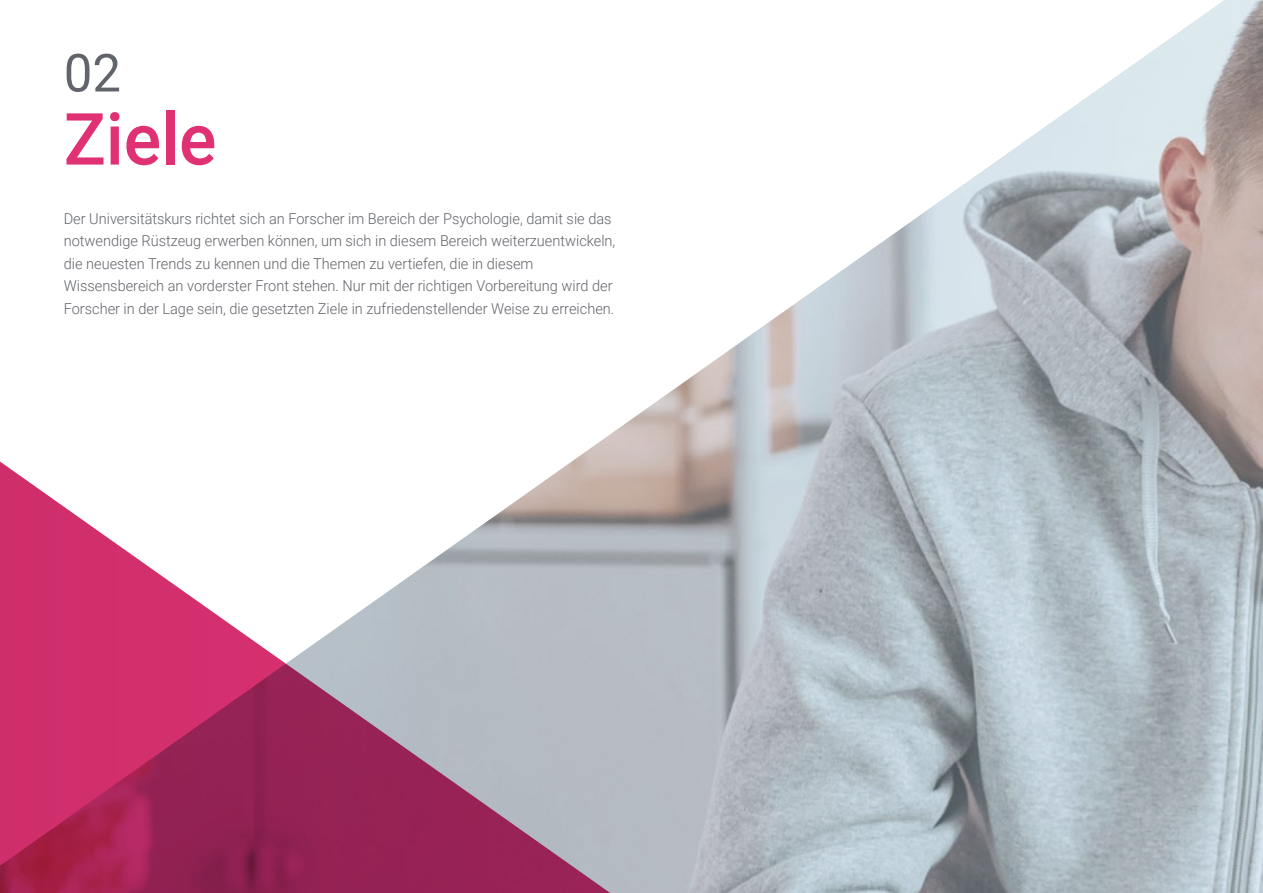
<style>
.page{position:relative;width:1263px;height:893px;background:#fff}
.page>*{position:absolute;margin:0;border:0;box-sizing:border-box;transform-origin:0 0}
.t1{font:500 72px "Roboto";color:#df3174}
.t2{font:52.5px "Roboto";color:#61646a}
.t3{font:300 15px/22.5px "Roboto";color:#61646a}
</style>
<div class="page">
<img style="left:594px;top:0;width:669px;height:893px">
<svg style="left:0;top:446px;width:640px;height:447px"></svg>
<h2 class="t2" style="left:64px;top:36px;width:59px">02</h2>
<h1 class="t1" style="left:64px;top:89px;width:154px">Ziele</h1>
<p class="t3" style="left:64px;top:207px;width:553px">Der Universitätskurs richtet sich an Forscher im Bereich der Psychologie, damit sie das notwendige Rüstzeug erwerben können, um sich in diesem Bereich weiterzuentwickeln, die neuesten Trends zu kennen und die Themen zu vertiefen, die in diesem Wissensbereich an vorderster Front stehen. Nur mit der richtigen Vorbereitung wird der Forscher in der Lage sein, die gesetzten Ziele in zufriedenstellender Weise zu erreichen.</p>
</div>
